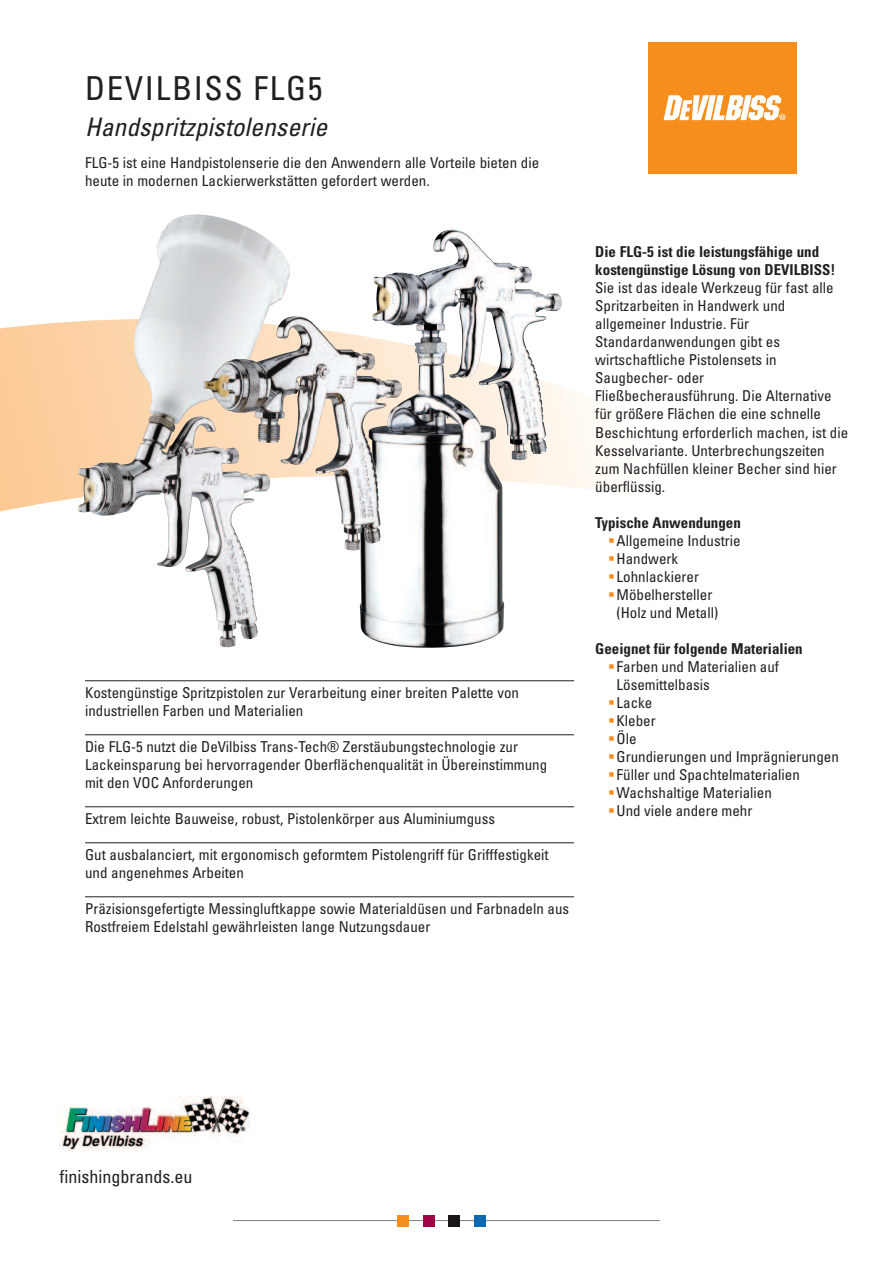
<style>
.page{position:relative;width:893px;height:1263px;background:#fff}
.page>*{position:absolute;margin:0;border:0;box-sizing:border-box;transform-origin:0 0}
.t1{font:condensed 33px "Univers";letter-spacing:.05em;color:#231f20}
.t2{font:italic condensed 25.5px "Univers";letter-spacing:.005em;color:#231f20}
.t3{font:condensed 18px "Univers";color:#231f20}
.t4{font:condensed 15px/18px "Univers";color:#231f20}
.t5{font:700 condensed 15px/18px "Univers";color:#231f20}
.s1{color:#f68e1e}
</style>
<div class="page">
<svg style="left:0;top:319px;width:607px;height:197px"></svg>
<div style="left:648px;top:43px;width:149px;height:131px;background:#f68e1e"></div>
<svg style="left:664px;top:95px;width:121px;height:25px"></svg>
<hr style="left:234px;top:1220px;width:425px;height:1px;background:#808385">
<div style="left:397px;top:1215px;width:11px;height:11px;background:#f68e1e"></div>
<div style="left:423px;top:1215px;width:11px;height:11px;background:#a30146"></div>
<div style="left:449px;top:1215px;width:11px;height:11px;background:#1a1516"></div>
<div style="left:475px;top:1215px;width:11px;height:11px;background:#0e6ab0"></div>
<img style="left:60px;top:1097px;width:190px;height:53px">
<hr style="left:85px;top:680px;width:489px;height:1px;background:#231f20">
<hr style="left:85px;top:734px;width:489px;height:1px;background:#231f20">
<hr style="left:85px;top:806px;width:489px;height:1px;background:#231f20">
<hr style="left:85px;top:842px;width:489px;height:1px;background:#231f20">
<hr style="left:85px;top:896px;width:489px;height:1px;background:#231f20">
<img style="left:359px;top:230px;width:203px;height:418px">
<img style="left:129px;top:214px;width:161px;height:434px">
<img style="left:204px;top:316px;width:198px;height:234px">
<h1 class="t1" style="left:85px;top:76px;width:239px">DEVILBISS FLG5</h1>
<h2 class="t2" style="left:85px;top:117px;width:244px">Handspritzpistolenserie</h2>
<p class="t4" style="left:85px;top:155px;width:456px">FLG-5 ist eine Handpistolenserie die den Anwendern alle Vorteile bieten die heute in modernen Lackierwerkstätten gefordert werden.</p>
<p class="t4" style="left:85px;top:685px;width:435px">Kostengünstige Spritzpistolen zur Verarbeitung einer breiten Palette von industriellen Farben und Materialien</p>
<p class="t4" style="left:85px;top:739px;width:464px">Die FLG-5 nutzt die DeVilbiss Trans-Tech® Zerstäubungstechnologie zur<br>Lackeinsparung bei hervorragender Oberflächenqualität in Übereinstimmung mit den VOC Anforderungen</p>
<p class="t4" style="left:85px;top:811px;width:412px">Extrem leichte Bauweise, robust, Pistolenkörper aus Aluminiumguss</p>
<p class="t4" style="left:85px;top:847px;width:465px">Gut ausbalanciert, mit ergonomisch geformtem Pistolengriff für Grifffestigkeit und angenehmes Arbeiten</p>
<p class="t4" style="left:85px;top:901px;width:486px">Präzisionsgefertigte Messingluftkappe sowie Materialdüsen und Farbnadeln aus<br>Rostfreiem Edelstahl gewährleisten lange Nutzungsdauer</p>
<p class="t5" style="left:595px;top:244px;width:241px">Die FLG-5 ist die leistungsfähige und kostengünstige Lösung von DEVILBISS!</p>
<p class="t4" style="left:595px;top:280px;width:254px">Sie ist das ideale Werkzeug für fast alle Spritzarbeiten in Handwerk und allgemeiner Industrie. Für Standardanwendungen gibt es wirtschaftliche Pistolensets in Saugbecher- oder Fließbecherausführung. Die Alternative für größere Flächen die eine schnelle Beschichtung erforderlich machen, ist die Kesselvariante. Unterbrechungszeiten zum Nachfüllen kleiner Becher sind hier überflüssig.</p>
<p class="t5" style="left:595px;top:514px;width:147px">Typische Anwendungen</p>
<p class="t4" style="left:608px;top:532px;width:134px"><span class="s1">▪</span>Allgemeine Industrie</p>
<p class="t4" style="left:608px;top:550px;width:72px"><span class="s1">▪</span>Handwerk</p>
<p class="t4" style="left:608px;top:568px;width:92px"><span class="s1">▪</span>Lohnlackierer</p>
<p class="t4" style="left:608px;top:586px;width:112px;text-align:center"><span class="s1">▪</span>Möbelhersteller (Holz und Metall)</p>
<p class="t5" style="left:595px;top:640px;width:209px">Geeignet für folgende Materialien</p>
<p class="t4" style="left:617px;top:658px;width:164px;text-indent:-9px"><span class="s1">▪</span>Farben und Materialien auf<br>Lösemittelbasis</p>
<p class="t4" style="left:608px;top:694px;width:46px"><span class="s1">▪</span>Lacke</p>
<p class="t4" style="left:608px;top:712px;width:49px"><span class="s1">▪</span>Kleber</p>
<p class="t4" style="left:608px;top:730px;width:30px"><span class="s1">▪</span>Öle</p>
<p class="t4" style="left:608px;top:748px;width:232px"><span class="s1">▪</span>Grundierungen und Imprägnierungen</p>
<p class="t4" style="left:608px;top:766px;width:193px"><span class="s1">▪</span>Füller und Spachtelmaterialien</p>
<p class="t4" style="left:608px;top:784px;width:165px"><span class="s1">▪</span>Wachshaltige Materialien</p>
<p class="t4" style="left:608px;top:802px;width:146px"><span class="s1">▪</span>Und viele andere mehr</p>
<p class="t3" style="left:60px;top:1170px;width:134px">finishingbrands.eu</p>
</div>
